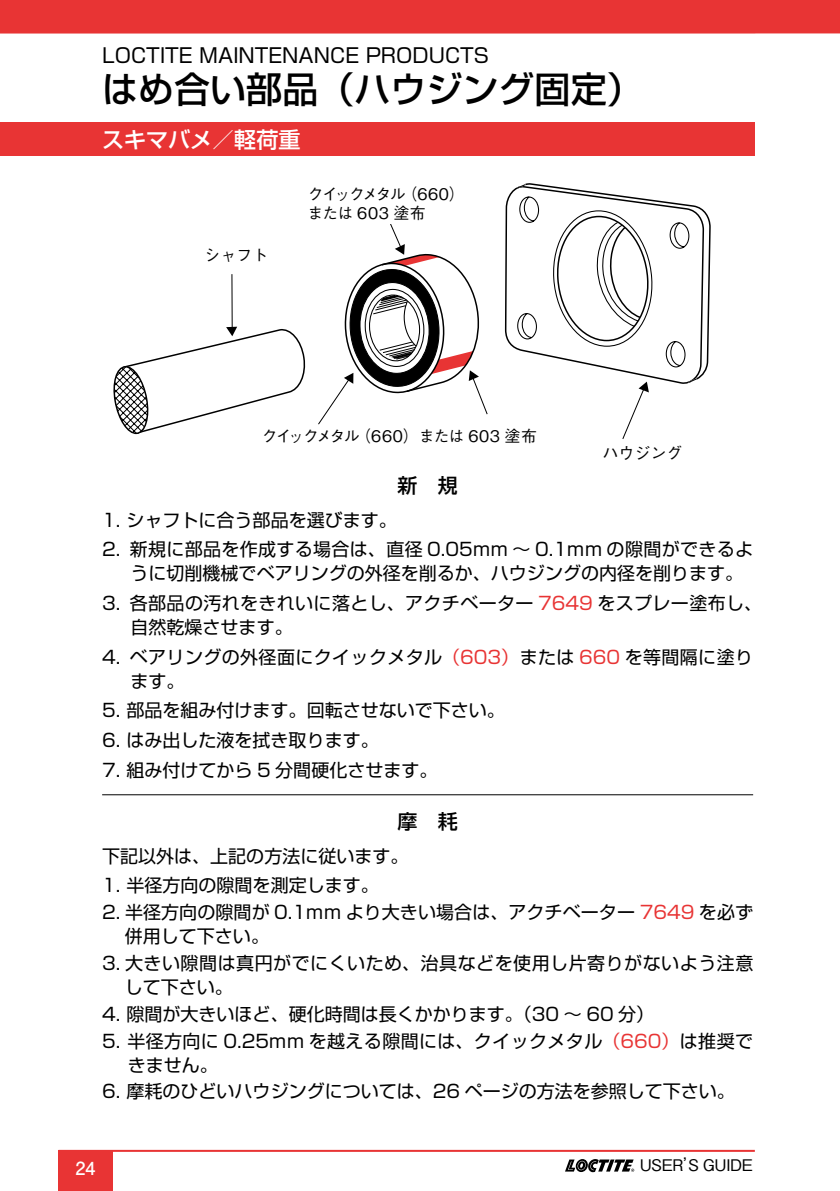
<style>
.page{position:relative;width:840px;height:1191px;background:#fff}
.page>*{position:absolute;margin:0;border:0;box-sizing:border-box;transform-origin:0 0}
.t1{font:500 36px "Shin Go Pro";color:#000}
.t2{font:500 22px "Shin Go Pro";color:#fff}
.t3{font:20px "Shin Go Pro";color:#000}
.t4{font:500 20px "Shin Go Pro";color:#000}
.t5{font:18px/24px "Shin Go Pro";color:#000}
.t6{font:18px/24px "Shin Go Pro";letter-spacing:.02em;color:#000}
.t7{font:18px/24px "Shin Go Pro";letter-spacing:.025em;color:#000}
.t8{font:700 18px "Futo Go B101 Pro";color:#fff}
.t9{font:500 16px/19.2px "Gothic BBB Pro";letter-spacing:-.085em;color:#000}
.t10{font:500 16px "Gothic BBB Pro";letter-spacing:-.02em;color:#000}
.s1{color:#e83434}
</style>
<div class="page">
<div style="left:0;top:0;width:839px;height:34px;background:#e83434"></div>
<div style="left:0;top:122px;width:754px;height:34px;background:#e83434"></div>
<div style="left:59px;top:1150px;width:54px;height:41px;background:#e83434"></div>
<hr style="left:59px;top:1149px;width:695px;height:2px;background:#e83434">
<svg style="left:565px;top:1159px;width:69px;height:13px"></svg>
<svg style="left:318px;top:224px;width:170px;height:201px"></svg>
<svg style="left:504px;top:183px;width:207px;height:256px"></svg>
<hr style="left:231px;top:274px;width:1px;height:59px;background:#000">
<svg style="left:113px;top:327px;width:193px;height:108px"></svg>
<div style="left:261px;top:431px;width:293px;height:13px;background:#fff"></div>
<hr style="left:102px;top:794px;width:650px;height:1px;background:#000">
<p class="t3" style="left:102px;top:39px;width:388px">LOCTITE MAINTENANCE PRODUCTS</p>
<h1 class="t1" style="left:102px;top:60px;width:541px">はめ合い部品（ハウジング固定）</h1>
<p class="t2" style="left:102px;top:121px;width:200px">スキマバメ／軽荷重</p>
<p class="t10" style="left:204px;top:242px;width:65px">シャフト</p>
<p class="t9" style="left:307px;top:182px;width:159px">クイックメタル（660）または 603 塗布</p>
<p class="t9" style="left:261px;top:425px;width:277px">クイックメタル（660）または 603 塗布</p>
<p class="t4" style="left:397px;top:469px;width:61px">新　規</p>
<p class="t10" style="left:602px;top:440px;width:81px">ハウジング</p>
<p class="t5" style="left:102px;top:505px;width:296px">1. シャフトに合う部品を選びます。</p>
<p class="t5" style="left:130px;top:535px;width:623px;text-indent:-28px">2. 新規に部品を作成する場合は、直径 0.05mm 〜 0.1mm の隙間ができるように切削機械でベアリングの外径を削るか、ハウジングの内径を削ります。</p>
<p class="t6" style="left:130px;top:589px;width:632px;text-indent:-28px">3. 各部品の汚れをきれいに落とし、アクチベーター <span class="s1">7649</span> をスプレー塗布し、自然乾燥させます。</p>
<p class="t6" style="left:130px;top:642px;width:623px;text-indent:-28px">4. ベアリングの外径面にクイックメタル<span class="s1">（603）</span>または <span class="s1">660</span> を等間隔に塗ります。</p>
<p class="t5" style="left:102px;top:696px;width:404px">5. 部品を組み付けます。回転させないで下さい。</p>
<p class="t5" style="left:102px;top:726px;width:278px">6. はみ出した液を拭き取ります。</p>
<p class="t5" style="left:102px;top:755px;width:336px">7. 組み付けてから 5 分間硬化させます。</p>
<p class="t4" style="left:397px;top:805px;width:61px">摩　耗</p>
<p class="t5" style="left:102px;top:841px;width:308px">下記以外は、上記の方法に従います。</p>
<p class="t5" style="left:102px;top:871px;width:278px">1. 半径方向の隙間を測定します。</p>
<p class="t5" style="left:125px;top:898px;width:629px;text-indent:-23px">2. 半径方向の隙間が 0.1mm より大きい場合は、アクチベーター <span class="s1">7649</span> を必ず併用して下さい。</p>
<p class="t7" style="left:125px;top:949px;width:629px;text-indent:-23px">3. 大きい隙間は真円がでにくいため、治具などを使用し片寄りがないよう注意して下さい。</p>
<p class="t5" style="left:102px;top:999px;width:553px">4. 隙間が大きいほど、硬化時間は長くかかります。（30 〜 60 分）</p>
<p class="t6" style="left:128px;top:1026px;width:626px;text-indent:-26px">5. 半径方向に 0.25mm を越える隙間には、クイックメタル<span class="s1">（660）</span>は推奨できません。</p>
<p class="t5" style="left:102px;top:1077px;width:634px">6. 摩耗のひどいハウジングについては、26 ページの方法を参照して下さい。</p>
<p class="t8" style="left:76px;top:1154px;width:22px">24</p>
<p class="t10" style="left:639px;top:1151px;width:115px">USER’S GUIDE</p>
</div>
